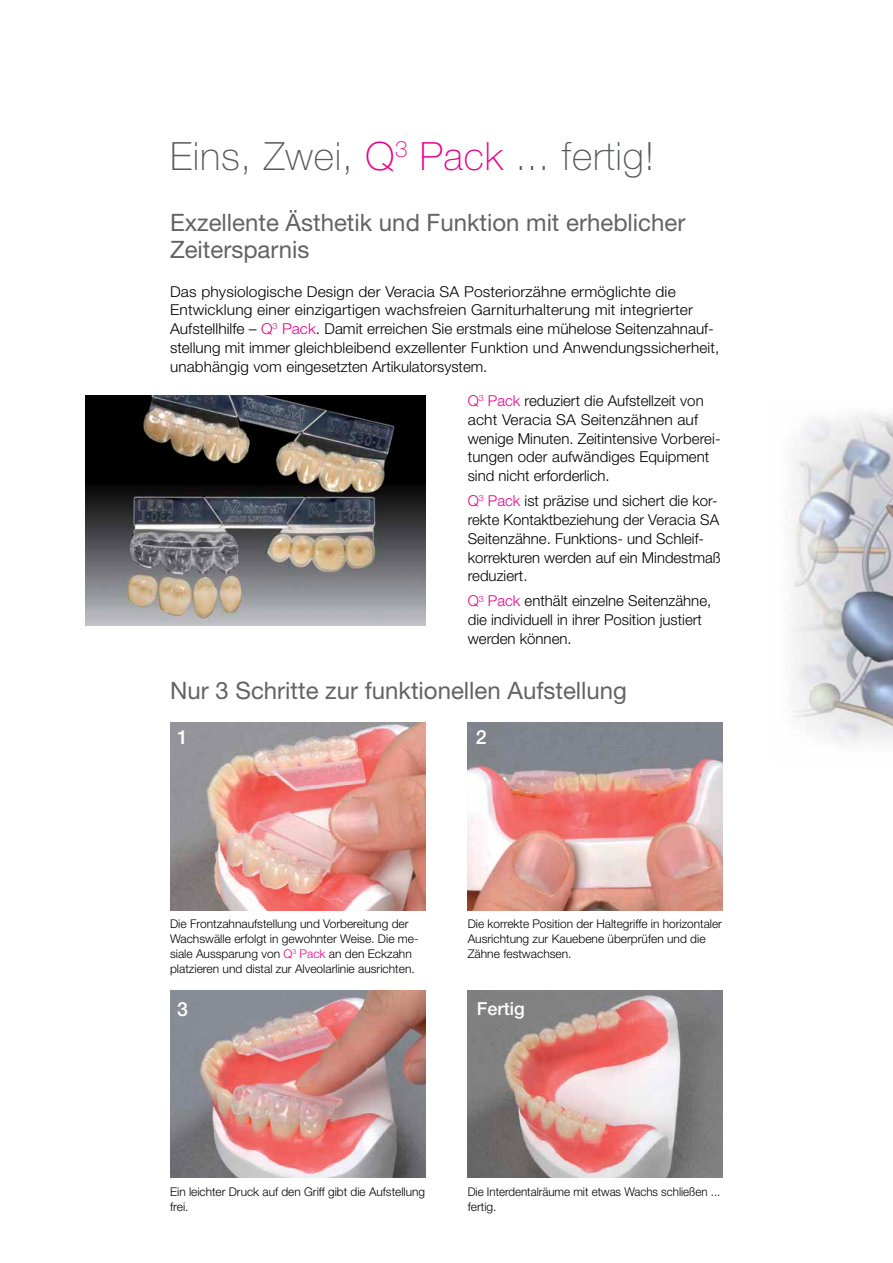
<style>
.page{position:relative;width:893px;height:1263px;background:#fff}
.page>*{position:absolute;margin:0;border:0;box-sizing:border-box;transform-origin:0 0}
.t1{font:100 39px "Helvetica Neue";letter-spacing:.02em;color:#57595b}
.t2{font:24px/27px "Helvetica Neue";color:#636366}
.t3{font:500 19.5px "Helvetica Neue";color:#fff}
.t4{font:500 18px "Helvetica Neue";color:#fff}
.t5{font:300 15px/18.8px "Helvetica Neue";color:#000}
.t6{font:300 15px/18.8px "Helvetica Neue";color:#000;scale:1.04 1}
.t7{font:300 12px/15px "Helvetica Neue";color:#000}
.t8{font:300 12px/15px "Helvetica Neue";color:#000;scale:.96 1}
.s1{color:#ec008b}
</style>
<div class="page">
<img style="left:85px;top:395px;width:340px;height:230px">
<img style="left:791px;top:412px;width:102px;height:333px">
<img style="left:170px;top:723px;width:255px;height:187px">
<img style="left:170px;top:991px;width:255px;height:187px">
<img style="left:468px;top:723px;width:255px;height:187px">
<img style="left:468px;top:991px;width:255px;height:187px">
<h1 class="t1" style="left:170px;top:135px;width:486px">Eins, Zwei, <span class="s1">Q</span><sup>3</sup> <span class="s1">Pack</span> ... fertig!</h1>
<h2 class="t2" style="left:170px;top:209px;width:517px">Exzellente Ästhetik und Funktion mit erheblicher<br>Zeitersparnis</h2>
<p class="t6" style="left:170px;top:282px;width:530px">Das physiologische Design der Veracia SA Posteriorzähne ermöglichte die Entwicklung einer einzigartigen wachsfreien Garniturhalterung mit integrierter Aufstellhilfe – <span class="s1">Q</span><sup>3</sup> <span class="s1">Pack</span>. Damit erreichen Sie erstmals eine mühelose Seitenzahnauf&shy;stellung mit immer gleichbleibend exzellenter Funktion und Anwendungssicherheit, unabhängig vom eingesetzten Artikulatorsystem.</p>
<p class="t5" style="left:468px;top:391px;width:253px"><span class="s1">Q</span><sup>3</sup> <span class="s1">Pack</span> reduziert die Aufstellzeit von acht Veracia SA Seitenzähnen auf wenige Minuten. Zeitintensive Vorberei&shy;tungen oder aufwändiges Equipment sind nicht erforderlich.</p>
<p class="t5" style="left:468px;top:491px;width:255px"><span class="s1">Q</span><sup>3</sup> <span class="s1">Pack</span> ist präzise und sichert die kor&shy;rekte Kontaktbeziehung der Veracia SA Seitenzähne. Funktions- und Schleif&shy;korrekturen werden auf ein Mindestmaß reduziert.</p>
<p class="t5" style="left:468px;top:591px;width:245px"><span class="s1">Q</span><sup>3</sup> <span class="s1">Pack</span> enthält einzelne Seitenzähne, die individuell in ihrer Position justiert werden können.</p>
<h2 class="t2" style="left:170px;top:677px;width:458px">Nur 3 Schritte zur funktionellen Aufstellung</h2>
<h3 class="t3" style="left:177px;top:725px;width:12px">1</h3>
<h3 class="t3" style="left:476px;top:725px;width:12px">2</h3>
<p class="t7" style="left:170px;top:916px;width:250px">Die Frontzahnaufstellung und Vorbereitung der Wachswälle erfolgt in gewohnter Weise. Die me&shy;siale Aussparung von <span class="s1">Q</span><sup>3</sup> <span class="s1">Pack</span> an den Eckzahn platzieren und distal zur Alveolarlinie ausrichten.</p>
<h3 class="t3" style="left:177px;top:997px;width:12px">3</h3>
<p class="t7" style="left:468px;top:916px;width:256px">Die korrekte Position der Haltegriffe in horizontaler<br>Ausrichtung zur Kauebene überprüfen und die<br>Zähne festwachsen.</p>
<p class="t4" style="left:477px;top:997px;width:50px">Fertig</p>
<p class="t7" style="left:170px;top:1184px;width:257px">Ein leichter Druck auf den Griff gibt die Aufstellung frei.</p>
<p class="t8" style="left:468px;top:1184px;width:265px">Die Interdentalräume mit etwas Wachs schließen ... fertig.</p>
</div>
